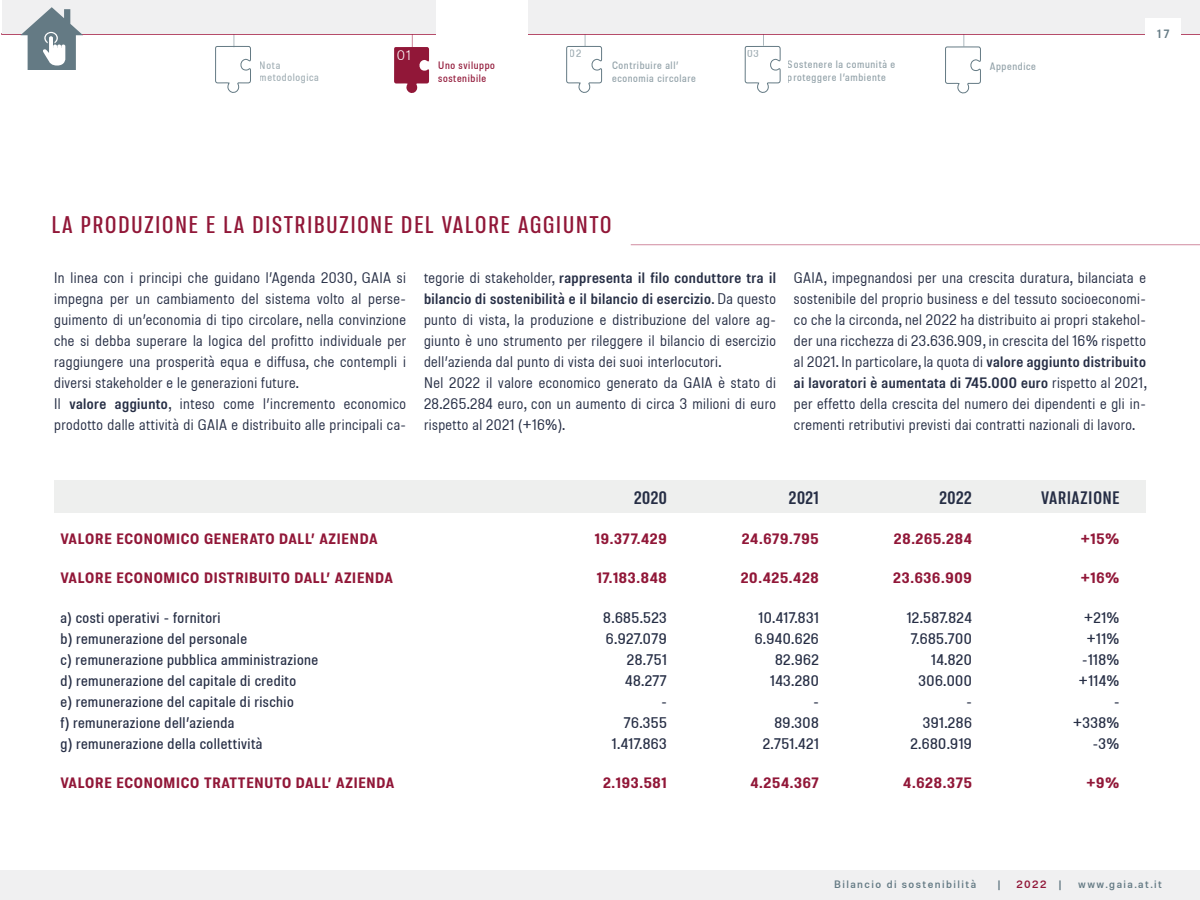
<style>
.page{position:relative;width:1200px;height:900px;background:#fff}
.page>*{position:absolute;margin:0;border:0;box-sizing:border-box;transform-origin:0 0}
.t1{font:600 condensed 24px "Molde";letter-spacing:.08em;color:#911738}
.t2{font:700 condensed 18px "Molde";letter-spacing:.03em;color:#262e45}
.t3{font:700 condensed 18px "Molde";letter-spacing:.05em;color:#262e45}
.t4{font:semi-condensed 15px/21px "Molde";letter-spacing:.03em;color:#262e45;text-align:justify}
.t5{font:500 semi-condensed 15px "Molde";letter-spacing:.03em;color:#262e45}
.t6{font:700 semi-condensed 15px "Molde";letter-spacing:.05em;color:#911738}
.t7{font:300 13.5px "Molde";color:#fff}
.t8{font:600 semi-condensed 12px "Molde";color:#647a84}
.t9{font:500 semi-condensed 10.5px/12.6px "Molde";letter-spacing:.06em;color:#647a84}
.t10{font:500 10.5px "Molde";letter-spacing:.14em;color:#647a84}
.t11{font:500 semi-condensed 10.5px/12.6px "Molde";letter-spacing:.06em;color:#911738}
.t12{font:500 10.5px "Molde";color:#911738}
.s1{font-weight:600}
.s2{color:#647a84}
</style>
<div class="page">
<hr style="left:1px;top:33px;width:1199px;height:2px;background:#a31c42">
<div style="left:2px;top:0;width:1198px;height:34px;background:#f0f0f1"></div>
<svg style="left:215px;top:34px;width:36px;height:59px"></svg>
<svg style="left:20px;top:7px;width:63px;height:63px"></svg>
<svg style="left:566px;top:34px;width:36px;height:59px"></svg>
<svg style="left:745px;top:34px;width:36px;height:59px"></svg>
<svg style="left:945px;top:34px;width:36px;height:60px"></svg>
<div style="left:1145px;top:18px;width:36px;height:39px;background:#fff"></div>
<div style="left:0;top:870px;width:1200px;height:30px;background:#f0f0f1"></div>
<div style="left:436px;top:0;width:91px;height:47px;background:#fff"></div>
<svg style="left:394px;top:34px;width:35px;height:59px"></svg>
<hr style="left:631px;top:244px;width:569px;height:1px;background:#d18ca1">
<div style="left:54px;top:480px;width:1092px;height:33px;background:#eeefee"></div>
<p class="t9" style="left:570px;top:47px;width:13px">02</p>
<p class="t9" style="left:747px;top:47px;width:13px">03</p>
<p class="t7" style="left:397px;top:47px;width:15px">01</p>
<p class="t9" style="left:260px;top:58px;width:61px">Nota metodologica</p>
<p class="t9" style="left:612px;top:59px;width:85px">Contribuire all’ economia circolare</p>
<p class="t9" style="left:788px;top:58px;width:109px">Sostenere la comunità e proteggere l’ambiente</p>
<p class="t9" style="left:990px;top:60px;width:48px">Appendice</p>
<p class="t11" style="left:438px;top:59px;width:58px">Uno sviluppo sostenibile</p>
<p class="t8" style="left:1157px;top:26px;width:14px">17</p>
<p class="t1" style="left:52px;top:210px;width:561px">LA PRODUZIONE E LA DISTRIBUZIONE DEL VALORE AGGIUNTO</p>
<p class="t4" style="left:54px;top:267px;width:353px">In linea con i principi che guidano l’Agenda 2030, GAIA si impegna per un cambiamento del sistema volto al perse&shy;guimento di un’economia di tipo circolare, nella convinzione che si debba superare la logica del profitto individuale per raggiungere una prosperità equa e diffusa, che contempli i diversi stakeholder e le generazioni future.</p>
<p class="t4" style="left:54px;top:393px;width:353px">Il <span class="s1">valore aggiunto</span>, inteso come l’incremento economico prodotto dalle attività di GAIA e distribuito alle principali ca-</p>
<p class="t4" style="left:424px;top:267px;width:353px">tegorie di stakeholder, <span class="s1">rappresenta il filo conduttore tra il bilancio di sostenibilità e il bilancio di esercizio</span>. Da questo punto di vista, la produzione e distribuzione del valore ag&shy;giunto è uno strumento per rileggere il bilancio di esercizio dell’azienda dal punto di vista dei suoi interlocutori.</p>
<p class="t4" style="left:424px;top:372px;width:353px">Nel 2022 il valore economico generato da GAIA è stato di 28.265.284 euro, con un aumento di circa 3 milioni di euro rispetto al 2021 (+16%).</p>
<p class="t4" style="left:794px;top:267px;width:354px">GAIA, impegnandosi per una crescita duratura, bilanciata e sostenibile del proprio business e del tessuto socioeconomi&shy;co che la circonda, nel 2022 ha distribuito ai propri stakehol&shy;der una ricchezza di 23.636.909, in crescita del 16% rispetto al 2021. In particolare, la quota di <span class="s1">valore aggiunto distribuito ai lavoratori è aumentata di 745.000 euro</span> rispetto al 2021, per effetto della crescita del numero dei dipendenti e gli in&shy;crementi retributivi previsti dai contratti nazionali di lavoro.</p>
<p class="t6" style="left:61px;top:529px;width:318px">VALORE ECONOMICO GENERATO DALL’ AZIENDA</p>
<p class="t6" style="left:61px;top:568px;width:334px">VALORE ECONOMICO DISTRIBUITO DALL’ AZIENDA</p>
<p class="t5" style="left:61px;top:609px;width:161px">a) costi operativi - fornitori</p>
<p class="t5" style="left:61px;top:630px;width:188px">b) remunerazione del personale</p>
<p class="t5" style="left:61px;top:651px;width:259px">c) remunerazione pubblica amministrazione</p>
<p class="t5" style="left:61px;top:672px;width:237px">d) remunerazione del capitale di credito</p>
<p class="t5" style="left:61px;top:693px;width:235px">e) remunerazione del capitale di rischio</p>
<p class="t5" style="left:61px;top:714px;width:175px">f) remunerazione dell’azienda</p>
<p class="t5" style="left:61px;top:735px;width:203px">g) remunerazione della collettività</p>
<p class="t6" style="left:61px;top:773px;width:335px">VALORE ECONOMICO TRATTENUTO DALL’ AZIENDA</p>
<p class="t2" style="left:634px;top:486px;width:34px">2020</p>
<p class="t2" style="left:789px;top:487px;width:31px">2021</p>
<p class="t2" style="left:940px;top:487px;width:34px">2022</p>
<p class="t6" style="left:595px;top:529px;width:74px">19.377.429</p>
<p class="t6" style="left:597px;top:568px;width:72px">17.183.848</p>
<p class="t5" style="left:603px;top:609px;width:65px">8.685.523</p>
<p class="t5" style="left:606px;top:630px;width:62px">6.927.079</p>
<p class="t5" style="left:627px;top:651px;width:41px">28.751</p>
<p class="t5" style="left:625px;top:672px;width:43px">48.277</p>
<p class="t5" style="left:661px;top:693px;width:7px">-</p>
<p class="t5" style="left:624px;top:714px;width:45px">76.355</p>
<p class="t5" style="left:612px;top:735px;width:56px">1.417.863</p>
<p class="t6" style="left:603px;top:773px;width:65px">2.193.581</p>
<p class="t6" style="left:742px;top:529px;width:79px">24.679.795</p>
<p class="t6" style="left:741px;top:568px;width:80px">20.425.428</p>
<p class="t5" style="left:759px;top:609px;width:62px">10.417.831</p>
<p class="t5" style="left:755px;top:630px;width:66px">6.940.626</p>
<p class="t5" style="left:775px;top:651px;width:45px">82.962</p>
<p class="t5" style="left:770px;top:672px;width:50px">143.280</p>
<p class="t5" style="left:813px;top:693px;width:7px">-</p>
<p class="t5" style="left:774px;top:714px;width:46px">89.308</p>
<p class="t5" style="left:763px;top:735px;width:58px">2.751.421</p>
<p class="t6" style="left:751px;top:773px;width:70px">4.254.367</p>
<p class="t6" style="left:894px;top:529px;width:79px">28.265.284</p>
<p class="t6" style="left:893px;top:568px;width:80px">23.636.909</p>
<p class="t5" style="left:907px;top:609px;width:67px">12.587.824</p>
<p class="t5" style="left:911px;top:630px;width:63px">7.685.700</p>
<p class="t5" style="left:931px;top:651px;width:42px">14.820</p>
<p class="t5" style="left:919px;top:672px;width:55px">306.000</p>
<p class="t5" style="left:966px;top:693px;width:7px">-</p>
<p class="t5" style="left:923px;top:714px;width:50px">391.286</p>
<p class="t5" style="left:910px;top:735px;width:63px">2.680.919</p>
<p class="t6" style="left:903px;top:773px;width:70px">4.628.375</p>
<p class="t3" style="left:1041px;top:486px;width:80px">VARIAZIONE</p>
<p class="t6" style="left:1081px;top:529px;width:40px">+15%</p>
<p class="t6" style="left:1081px;top:568px;width:40px">+16%</p>
<p class="t5" style="left:1084px;top:608px;width:37px">+21%</p>
<p class="t5" style="left:1087px;top:629px;width:34px">+11%</p>
<p class="t5" style="left:1082px;top:650px;width:39px">-118%</p>
<p class="t5" style="left:1079px;top:671px;width:42px">+114%</p>
<p class="t5" style="left:1114px;top:692px;width:7px">-</p>
<p class="t5" style="left:1073px;top:713px;width:48px">+338%</p>
<p class="t5" style="left:1093px;top:734px;width:28px">-3%</p>
<p class="t6" style="left:1086px;top:773px;width:35px">+9%</p>
<p class="t10" style="left:834px;top:877px;width:144px">Bilancio di sostenibilità</p>
<p class="t10" style="left:997px;top:877px;width:5px">|</p>
<p class="t12" style="left:1016px;top:877px;width:47px">2022 <span class="s2">|</span></p>
<p class="t10" style="left:1078px;top:877px;width:85px">www.gaia.at.it</p>
</div>
